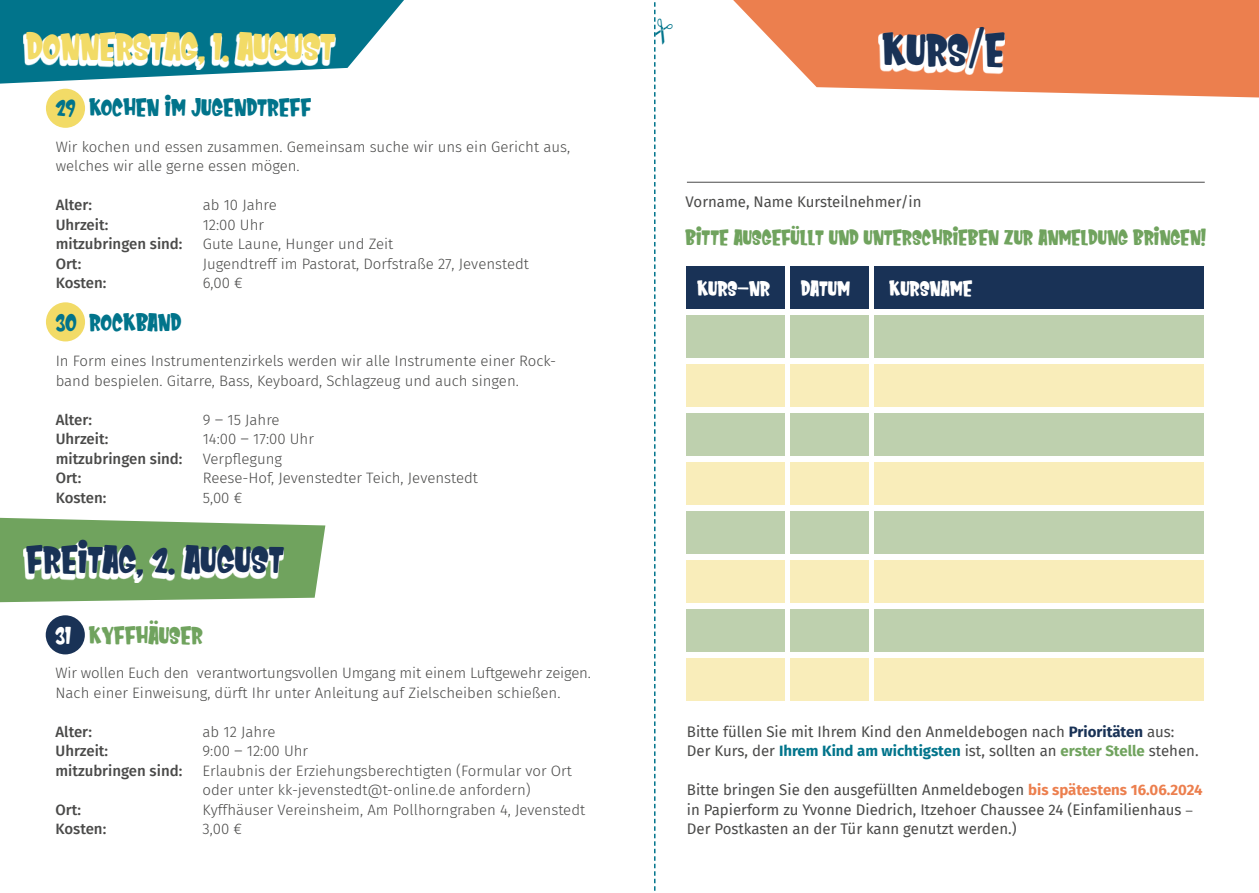
<style>
.page{position:relative;width:1259px;height:893px;background:#fff}
.page>*{position:absolute;margin:0;border:0;box-sizing:border-box;transform-origin:0 0}
.t1{font:45px "Kids Zone";color:#193256}
.t2{font:37.5px "Kids Zone";letter-spacing:-.01em;color:#f2db67}
.t3{font:37.5px "Kids Zone";color:#193256}
.t4{font:24px "Kids Zone";color:#01748b}
.t5{font:24px "Kids Zone";color:#70a35e}
.t6{font:21px "Kids Zone";color:#70a35e}
.t7{font:21px "Kids Zone";color:#fff}
.t8{font:300 15px/19.5px "Fira Sans";color:#4a4a49}
.t9{font:15px/19.5px "Fira Sans";color:#4a4a49}
.t10{font:500 15px "Fira Sans";color:#4a4a49}
.s1{font-size:16.5px}
.s2{color:#fff}
.s3{font-weight:700;color:#193256}
.s4{font-weight:700;color:#01748b}
.s5{font-weight:700;color:#70a35e}
.s6{font-weight:700;color:#ec7f4e}
.s7{font-family:"Myriad Pro"}
</style>
<div class="page">
<div style="left:685px;top:266px;width:518px;height:43px;background:#193256"></div>
<svg style="left:733px;top:0;width:526px;height:97px;background:#ee9167"></svg>
<hr style="left:687px;top:182px;width:517px;height:1px;background:#4a4a49">
<div style="left:685px;top:315px;width:518px;height:42px;background:#bed0ae"></div>
<div style="left:685px;top:364px;width:518px;height:42px;background:#f9edba"></div>
<div style="left:685px;top:413px;width:518px;height:42px;background:#bed0ae"></div>
<div style="left:685px;top:462px;width:518px;height:42px;background:#f9edba"></div>
<div style="left:685px;top:511px;width:518px;height:42px;background:#bed0ae"></div>
<div style="left:685px;top:560px;width:518px;height:42px;background:#f9edba"></div>
<div style="left:685px;top:609px;width:518px;height:42px;background:#bed0ae"></div>
<div style="left:685px;top:658px;width:518px;height:42px;background:#f9edba"></div>
<div style="left:784px;top:260px;width:5px;height:448px;background:#fff"></div>
<div style="left:868px;top:260px;width:5px;height:448px;background:#fff"></div>
<svg style="left:878px;top:28px;width:127px;height:47px"></svg>
<svg style="left:0;top:0;width:404px;height:84px"></svg>
<svg style="left:23px;top:33px;width:312px;height:37px"></svg>
<div style="left:46px;top:89px;width:39px;height:39px;background:#f2db67;border-radius:50%"></div>
<div style="left:46px;top:302px;width:39px;height:39px;background:#f2db67;border-radius:50%"></div>
<svg style="left:0;top:518px;width:325px;height:84px;background:#83af73"></svg>
<svg style="left:23px;top:541px;width:261px;height:42px"></svg>
<div style="left:46px;top:615px;width:39px;height:39px;background:#193256;border-radius:50%"></div>
<svg style="left:654px;top:2px;width:2px;height:889px"></svg>
<h2 class="t2" style="left:27px;top:21px;width:311px">DONNERSTAG, 1. AUGUST</h2>
<h3 class="t4" style="left:56px;top:92px;width:257px">29 KOCHEN IM JUGENDTREFF</h3>
<p class="t8" style="left:56px;top:136px;width:516px">Wir kochen und essen zusammen. Gemeinsam suche wir uns ein Gericht aus, welches wir alle gerne essen mögen.</p>
<p class="t10" style="left:56px;top:193px;width:38px">Alter:</p>
<p class="t8" style="left:203px;top:195px;width:75px">ab 10 Jahre</p>
<p class="t10" style="left:56px;top:212px;width:54px">Uhrzeit:</p>
<p class="t8" style="left:203px;top:214px;width:63px">12:00 Uhr</p>
<p class="t10" style="left:56px;top:232px;width:128px">mitzubringen sind:</p>
<p class="t8" style="left:203px;top:234px;width:192px">Gute Laune, Hunger und Zeit</p>
<p class="t10" style="left:56px;top:251px;width:27px">Ort:</p>
<p class="t8" style="left:203px;top:253px;width:328px">Jugendtreff im Pastorat, Dorfstraße 27, Jevenstedt</p>
<p class="t10" style="left:56px;top:271px;width:52px">Kosten:</p>
<p class="t8" style="left:203px;top:273px;width:42px">6,00 €</p>
<h3 class="t4" style="left:56px;top:306px;width:127px">30 ROCKBAND</h3>
<p class="t8" style="left:56px;top:351px;width:502px">In Form eines Instrumentenzirkels werden wir alle Instrumente einer Rock&shy;band bespielen. Gitarre, Bass, Keyboard, Schlagzeug und auch singen.</p>
<p class="t10" style="left:56px;top:407px;width:38px">Alter:</p>
<p class="t8" style="left:203px;top:409px;width:78px">9 <span class="s1">–</span> 15 Jahre</p>
<p class="t10" style="left:56px;top:427px;width:54px">Uhrzeit:</p>
<p class="t8" style="left:203px;top:429px;width:113px">14:00 <span class="s1">–</span> 17:00 Uhr</p>
<p class="t10" style="left:56px;top:446px;width:128px">mitzubringen sind:</p>
<p class="t8" style="left:203px;top:448px;width:81px">Verpflegung</p>
<p class="t10" style="left:56px;top:466px;width:27px">Ort:</p>
<p class="t8" style="left:203px;top:468px;width:277px">Reese-Hof, Jevenstedter Teich, Jevenstedt</p>
<p class="t10" style="left:56px;top:485px;width:52px">Kosten:</p>
<p class="t8" style="left:203px;top:487px;width:41px">5,00 €</p>
<h2 class="t3" style="left:27px;top:534px;width:259px">FREITAG, 2. AUGUST</h2>
<h3 class="t5" style="left:55px;top:619px;width:149px"><span class="s2">31</span> KYFFHÄUSER</h3>
<p class="t8" style="left:55px;top:663px;width:537px">Wir wollen Euch den verantwortungsvollen Umgang mit einem Luftgewehr zeigen.<br>Nach einer Einweisung, dürft Ihr unter Anleitung auf Zielscheiben schießen.</p>
<p class="t10" style="left:55px;top:719px;width:38px">Alter:</p>
<p class="t8" style="left:202px;top:721px;width:74px">ab 12 Jahre</p>
<p class="t10" style="left:55px;top:739px;width:54px">Uhrzeit:</p>
<p class="t8" style="left:202px;top:741px;width:107px">9:00 <span class="s1">–</span> 12:00 Uhr</p>
<p class="t10" style="left:55px;top:758px;width:128px">mitzubringen sind:</p>
<p class="t8" style="left:202px;top:760px;width:371px">Erlaubnis der Erziehungsberechtigten (Formular vor Ort oder unter kk-jevenstedt@t-online.de anfordern)</p>
<p class="t10" style="left:55px;top:797px;width:27px">Ort:</p>
<p class="t8" style="left:202px;top:799px;width:384px">Kyffhäuser Vereinsheim, Am Pollhorngraben 4, Jevenstedt</p>
<p class="t10" style="left:55px;top:817px;width:52px">Kosten:</p>
<p class="t8" style="left:202px;top:819px;width:41px">3,00 €</p>
<h1 class="t1" style="left:883px;top:19px;width:124px">KURS/E</h1>
<p class="t9" style="left:685px;top:191px;width:237px">Vorname, Name Kursteilnehmer/in</p>
<h3 class="t6" style="left:685px;top:224px;width:522px">BITTE AUSGEFÜLLT UND UNTERSCHRIEBEN ZUR ANMELDUNG BRINGEN!</h3>
<h3 class="t7" style="left:697px;top:274px;width:74px">KURS-NR</h3>
<h3 class="t7" style="left:801px;top:274px;width:51px">DATUM</h3>
<h3 class="t7" style="left:889px;top:274px;width:84px">KURSNAME</h3>
<p class="t9" style="left:687px;top:721px;width:513px">Bitte füllen Sie mit Ihrem Kind den Anmeldebogen nach <span class="s3">Prioritäten</span> aus:<br>Der Kurs, der <span class="s4">Ihrem Kind am wichtigsten</span> ist, sollten an <span class="s5">erster Stelle</span> stehen.</p>
<p class="t9" style="left:687px;top:780px;width:517px">Bitte bringen Sie den ausgefüllten Anmeldebogen <span class="s6">bis spätestens 16.06.2024 </span>in Papierform zu Yvonne Diedrich, Itzehoer Chaussee 24 (Einfamilienhaus <span class="s7">–<br></span>Der Postkasten an der Tür kann genutzt werden.)</p>
</div>
